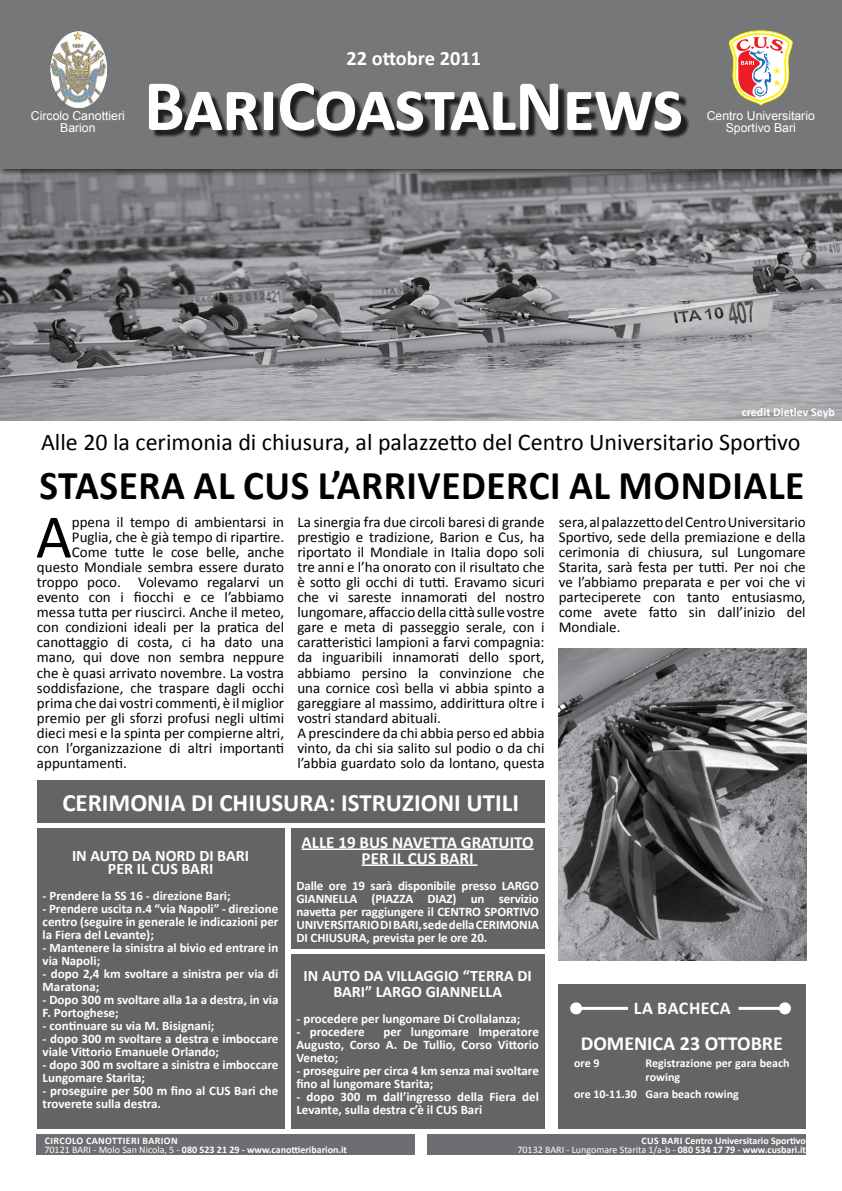
<style>
.page{position:relative;width:842px;height:1191px;background:#fff}
.page>*{position:absolute;margin:0;border:0;box-sizing:border-box;transform-origin:0 0}
.t1{font:700 73px "Calibri";letter-spacing:-.015em;color:#fff}
.t2{font:62.3px "Calibri";color:#000}
.t3{font:700 41px "Calibri";letter-spacing:.015em;color:#000;scale:.96 1}
.t4{font:700 25px "Calibri";color:#fff}
.t5{font:24px "Calibri";color:#000}
.t6{font:700 20.4px "Calibri";color:#fff}
.t7{font:700 20px "Calibri";color:#fff}
.t8{font:700 18px "Calibri";letter-spacing:.03em;color:#fff}
.t9{font:700 17px/16px "Calibri";color:#fff;text-align:center}
.t10{font:700 16px/13px "Calibri";color:#fff;text-align:center}
.t11{font:15px/15px "Calibri";color:#000}
.t12{font:700 13px/13px "Calibri";color:#fff}
.t13{font:12.2px/12.2px "Arial";color:#fff;text-align:center}
.t14{font:700 12px/14.4px "Calibri";color:#fff}
.t15{font:700 10px/9px "Calibri";color:#fff;text-align:right}
.s1{font-weight:400}
</style>
<div class="page">
<img style="left:1px;top:177px;width:841px;height:243px">
<div style="left:0;top:0;width:842px;height:177px;background:#000;opacity:.75"></div>
<div style="left:0;top:0;width:842px;height:169px;background:#757779"></div>
<div style="left:152px;top:86px;width:538px;height:53px;background:#000;opacity:.75"></div>
<img style="left:50px;top:31px;width:57px;height:76px">
<svg style="left:729px;top:30px;width:63px;height:75px"></svg>
<div style="left:427px;top:1134px;width:379px;height:21px;background:#6d6e71"></div>
<div style="left:36px;top:1134px;width:379px;height:21px;background:#6d6e71"></div>
<div style="left:559px;top:984px;width:247px;height:144px;background:#636466"></div>
<hr style="left:576px;top:1006px;width:52px;height:3px;background:#fff">
<div style="left:570px;top:1002px;width:12px;height:12px;background:#fff;border-radius:50%"></div>
<hr style="left:738px;top:1006px;width:47px;height:3px;background:#fff">
<div style="left:779px;top:1002px;width:12px;height:12px;background:#fff;border-radius:50%"></div>
<img style="left:559px;top:648px;width:248px;height:312px">
<div style="left:37px;top:828px;width:247px;height:300px;background:#636466"></div>
<div style="left:291px;top:954px;width:254px;height:174px;background:#636466"></div>
<div style="left:291px;top:828px;width:254px;height:120px;background:#636466"></div>
<hr style="left:302px;top:848px;width:232px;height:2px;background:#fff">
<hr style="left:362px;top:864px;width:116px;height:2px;background:#fff">
<div style="left:37px;top:780px;width:508px;height:42px;background:#636466"></div>
<h3 class="t6" style="left:346px;top:45px;width:136px">22 ottobre 2011</h3>
<h1 class="t1" style="left:144px;top:60px;width:541px">BariCoastalNews</h1>
<p class="t13" style="left:31px;top:109px;width:95px">Circolo Canottieri<br>Barion</p>
<p class="t13" style="left:707px;top:110px;width:110px">Centro Universitario<br>Sportivo Bari</p>
<p class="t14" style="left:742px;top:404px;width:95px">credit Dietlev Seyb</p>
<h3 class="t5" style="left:41px;top:427px;width:761px">Alle 20 la cerimonia di chiusura, al palazzetto del Centro Universitario Sportivo</h3>
<h3 class="t3" style="left:39px;top:460px;width:798px">STASERA AL CUS L’ARRIVEDERCI AL MONDIALE</h3>
<h2 class="t2" style="left:36px;top:498px;width:38px">A</h2>
<p class="t11" style="left:72px;top:514px;width:214px">ppena il tempo di ambientarsi in</p>
<p class="t11" style="left:297px;top:514px;width:249px">La sinergia fra due circoli baresi di grande prestigio e tradizione, Barion e Cus, ha riportato il Mondiale in Italia dopo soli tre anni e l’ha onorato con il risultato che è sotto gli occhi di tutti. Eravamo sicuri che vi sareste innamorati del nostro lungomare, affaccio della città sulle vostre gare e meta di passeggio serale, con i caratteristici lampioni a farvi compagnia: da inguaribili innamorati dello sport, abbiamo persino la convinzione che una cornice così bella vi abbia spinto a gareggiare al massimo, addirittura oltre i vostri standard abituali.<br>A prescindere da chi abbia perso ed abbia vinto, da chi sia salito sul podio o da chi l’abbia guardato solo da lontano, questa</p>
<p class="t11" style="left:559px;top:514px;width:248px;text-align:justify">sera, al palazzetto del Centro Universitario Sportivo, sede della premiazione e della cerimonia di chiusura, sul Lungomare Starita, sarà festa per tutti. Per noi che ve l’abbiamo preparata e per voi che vi parteciperete con tanto entusiasmo, come avete fatto sin dall’inizio del Mondiale.</p>
<p class="t11" style="left:72px;top:529px;width:214px">Puglia, che è già tempo di ripartire.</p>
<p class="t11" style="left:72px;top:544px;width:214px">Come tutte le cose belle, anche</p>
<p class="t11" style="left:37px;top:559px;width:249px">questo Mondiale sembra essere durato</p>
<p class="t11" style="left:37px;top:574px;width:249px">troppo poco. Volevamo regalarvi un</p>
<p class="t11" style="left:37px;top:589px;width:249px">evento con i fiocchi e ce l’abbiamo</p>
<p class="t11" style="left:37px;top:604px;width:249px">messa tutta per riuscirci. Anche il meteo,</p>
<p class="t11" style="left:37px;top:619px;width:249px">con condizioni ideali per la pratica del</p>
<p class="t11" style="left:37px;top:634px;width:249px">canottaggio di costa, ci ha dato una</p>
<p class="t11" style="left:37px;top:649px;width:249px">mano, qui dove non sembra neppure</p>
<p class="t11" style="left:37px;top:664px;width:249px">che è quasi arrivato novembre. La vostra</p>
<p class="t11" style="left:37px;top:679px;width:249px">soddisfazione, che traspare dagli occhi</p>
<p class="t11" style="left:37px;top:694px;width:249px">prima che dai vostri commenti, è il miglior</p>
<p class="t11" style="left:37px;top:709px;width:249px">premio per gli sforzi profusi negli ultimi</p>
<p class="t11" style="left:37px;top:724px;width:249px">dieci mesi e la spinta per compierne altri,</p>
<p class="t11" style="left:37px;top:739px;width:249px">con l’organizzazione di altri importanti</p>
<p class="t11" style="left:37px;top:754px;width:91px">appuntamenti.</p>
<h3 class="t4" style="left:62px;top:787px;width:458px">CERIMONIA DI CHIUSURA: ISTRUZIONI UTILI</h3>
<p class="t10" style="left:72px;top:848px;width:179px">IN AUTO DA NORD DI BARI<br>PER IL CUS BARI</p>
<p class="t12" style="left:43px;top:888px;width:190px">- Prendere la SS 16 - direzione Bari;</p>
<p class="t12" style="left:43px;top:901px;width:237px;text-align:justify">- Prendere uscita n.4 “via Napoli” - direzione centro (seguire in generale le indicazioni per la Fiera del Levante);</p>
<p class="t12" style="left:43px;top:940px;width:237px">- Mantenere la sinistra al bivio ed entrare in via Napoli;</p>
<p class="t12" style="left:43px;top:966px;width:237px">- dopo 2,4 km svoltare a sinistra per via di<br>Maratona;</p>
<p class="t12" style="left:43px;top:992px;width:237px">- Dopo 300 m svoltare alla 1a a destra, in via<br>F. Portoghese;</p>
<p class="t12" style="left:43px;top:1018px;width:173px">- continuare su via M. Bisignani;</p>
<p class="t12" style="left:43px;top:1031px;width:237px">- dopo 300 m svoltare a destra e imboccare viale Vittorio Emanuele Orlando;</p>
<p class="t12" style="left:43px;top:1057px;width:237px">- dopo 300 m svoltare a sinistra e imboccare<br>Lungomare Starita;</p>
<p class="t12" style="left:43px;top:1083px;width:237px">- proseguire per 500 m fino al CUS Bari che troverete sulla destra.</p>
<p class="t9" style="left:302px;top:833px;width:234px">ALLE 19 BUS NAVETTA GRATUITO<br>PER IL CUS BARI</p>
<p class="t12" style="left:296px;top:878px;width:244px;text-align:justify">Dalle ore 19 sarà disponibile presso LARGO GIANNELLA (PIAZZA DIAZ) un servizio navetta per raggiungere il CENTRO SPORTIVO UNIVERSITARIO DI BARI, sede della CERIMONIA DI CHIUSURA, prevista per le ore 20.</p>
<p class="t10" style="left:304px;top:966px;width:230px;line-height:16px">IN AUTO DA VILLAGGIO “TERRA DI<br>BARI” LARGO GIANNELLA</p>
<p class="t12" style="left:296px;top:1011px;width:226px">- procedere per lungomare Di Crollalanza;</p>
<p class="t12" style="left:296px;top:1024px;width:70px">- procedere</p>
<p class="t12" style="left:296px;top:1024px;width:244px;text-align:justify;text-indent:87px">per lungomare Imperatore Augusto, Corso A. De Tullio, Corso Vittorio Veneto;</p>
<p class="t12" style="left:296px;top:1063px;width:244px">- proseguire per circa 4 km senza mai svoltare fino al lungomare Starita;</p>
<p class="t12" style="left:296px;top:1089px;width:244px">- dopo 300 m dall’ingresso della Fiera del<br>Levante, sulla destra c’è il CUS Bari</p>
<p class="t8" style="left:634px;top:996px;width:99px">LA BACHECA</p>
<h3 class="t7" style="left:581px;top:1030px;width:204px">DOMENICA 23 OTTOBRE</h3>
<p class="t14" style="left:574px;top:1055px;width:27px">ore 9</p>
<p class="t14" style="left:646px;top:1055px;width:145px">Registrazione per gara beach rowing</p>
<p class="t14" style="left:574px;top:1086px;width:166px">ore 10-11.30 Gara beach rowing</p>
<p class="t15" style="left:44px;top:1135px;width:304px;text-align:left;text-indent:98px">Barion<br><span class="s1">70121 BARI - Molo San Nicola, 5 -</span> 080 523 21 29 - www.canottieribarion.it</p>
<p class="t15" style="left:45px;top:1135px;width:12px">Circolo</p>
<p class="t15" style="left:86px;top:1135px;width:12px">Canottieri</p>
<p class="t15" style="left:517px;top:1135px;width:290px">Centro Universitario Sportivo<br><span class="s1">70132 BARI - Lungomare Starita 1/a-b -</span> 080 534 17 79 - www.cusbari.it</p>
<p class="t15" style="left:642px;top:1135px;width:32px">Cus Bari</p>
</div>
